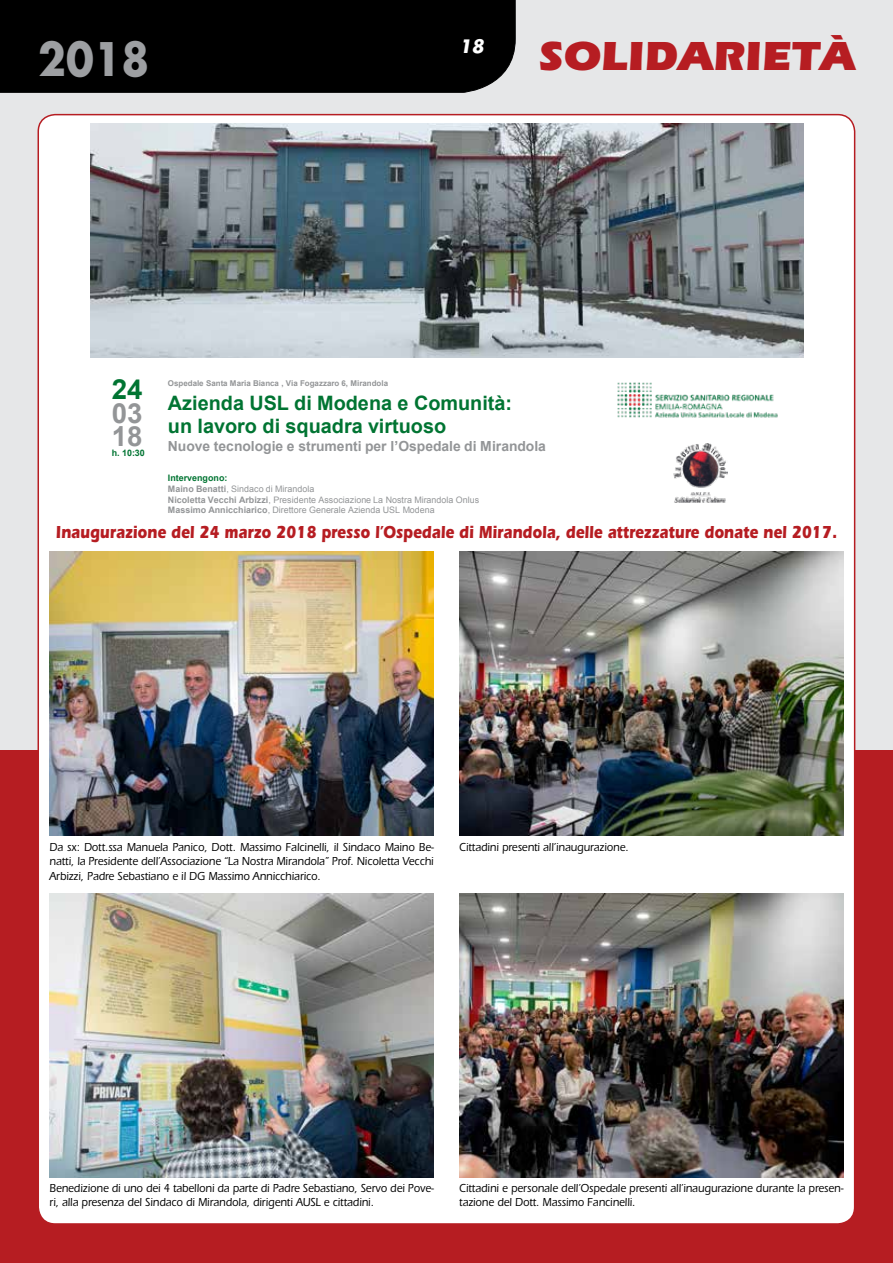
<style>
.page{position:relative;width:893px;height:1263px;background:#fff}
.page>*{position:absolute;margin:0;border:0;box-sizing:border-box;transform-origin:0 0}
.t1{font:700 45px "Futura";color:#9d9fa2;scale:.9 1}
.t2{font:900 42px "Itc Eras";color:#b61d22}
.t3{font:700 27.75px/22.5px "Arial";color:#939597}
.t4{font:700 27.75px "Arial";color:#007432}
.t5{font:700 19.8px/23.9px "Arial";color:#007432}
.t6{font:700 18px "Itc Eras";color:#b61d22;scale:.82 1}
.t7{font:italic 700 18px "Futura";color:#fff}
.t8{font:700 13.95px "Arial";color:#939597}
.t9{font:500 12px/14.4px "Itc Eras";color:#000;scale:.9 1}
.t10{font:8.85px/10.6px "Arial";letter-spacing:.005em;color:#939597}
.t11{font:700 8.85px "Arial";color:#007432}
.t12{font:700 7.95px "Arial";color:#939597}
.s1{font-style:inherit}
.s2{font-weight:700;color:#007432}
.s3{font-weight:700}
</style>
<div class="page">
<div style="left:0;top:0;width:893px;height:753px;background:#e6e7e8"></div>
<div style="left:0;top:0;width:516px;height:93px;background:#000"></div>
<div style="left:0;top:750px;width:893px;height:513px;background:#b61d22"></div>
<div style="left:38px;top:115px;width:817px;height:1109px;background:#fff;border-radius:17px"></div>
<img style="left:459px;top:893px;width:384px;height:285px">
<img style="left:459px;top:551px;width:384px;height:285px">
<img style="left:50px;top:893px;width:384px;height:285px">
<img style="left:50px;top:551px;width:384px;height:285px">
<img style="left:617px;top:382px;width:161px;height:36px">
<img style="left:673px;top:443px;width:55px;height:60px">
<img style="left:91px;top:123px;width:713px;height:235px">
<h1 class="t1" style="left:38px;top:27px;width:125px">2018</h1>
<h2 class="t2" style="left:537px;top:32px;width:319px">SOLIDARIETÀ</h2>
<h3 class="t7" style="left:459px;top:33px;width:26px">18</h3>
<h3 class="t4" style="left:112px;top:371px;width:32px">24</h3>
<h3 class="t3" style="left:112px;top:403px;width:32px">03<br>18</h3>
<p class="t11" style="left:112px;top:447px;width:35px">h. 10:30</p>
<p class="t12" style="left:168px;top:378px;width:222px">Ospedale Santa Maria Bianca , Via Fogazzaro 6, Mirandola</p>
<h3 class="t5" style="left:168px;top:391px;width:346px">Azienda USL di Modena e Comunità: un lavoro di squadra virtuoso</h3>
<p class="t8" style="left:168px;top:437px;width:380px">Nuove tecnologie e strumenti per <span class="s1">l’Ospedale</span> di Mirandola</p>
<p class="t10" style="left:168px;top:473px;width:313px"><span class="s2">Intervengono:<br></span><span class="s3">Maino Benatti</span>, Sindaco di Mirandola<br><span class="s3">Nicoletta Vecchi Arbizzi</span>, Presidente Associazione La Nostra Mirandola Onlus <span class="s3">Massimo Annicchiarico</span>, Direttore Generale Azienda USL Modena</p>
<h3 class="t6" style="left:56px;top:521px;width:954px">Inaugurazione del 24 marzo 2018 presso l’Ospedale di Mirandola, delle attrezzature donate nel 2017.</h3>
<p class="t9" style="left:50px;top:840px;width:428px;text-align:justify">Da sx: Dott.ssa Manuela Panico, Dott. Massimo Falcinelli, il Sindaco Maino Be&shy;natti, la Presidente dell’Associazione “La Nostra Mirandola” Prof. Nicoletta Vecchi Arbizzi, Padre Sebastiano e il DG Massimo Annicchiarico.</p>
<p class="t9" style="left:459px;top:840px;width:190px">Cittadini presenti all’inaugurazione.</p>
<p class="t9" style="left:50px;top:1181px;width:428px">Benedizione di uno dei 4 tabelloni da parte di Padre Sebastiano, Servo dei Pove&shy;ri, alla presenza del Sindaco di Mirandola, dirigenti AUSL e cittadini.</p>
<p class="t9" style="left:459px;top:1181px;width:428px">Cittadini e personale dell’Ospedale presenti all’inaugurazione durante la presen&shy;tazione del Dott. Massimo Fancinelli.</p>
</div>
